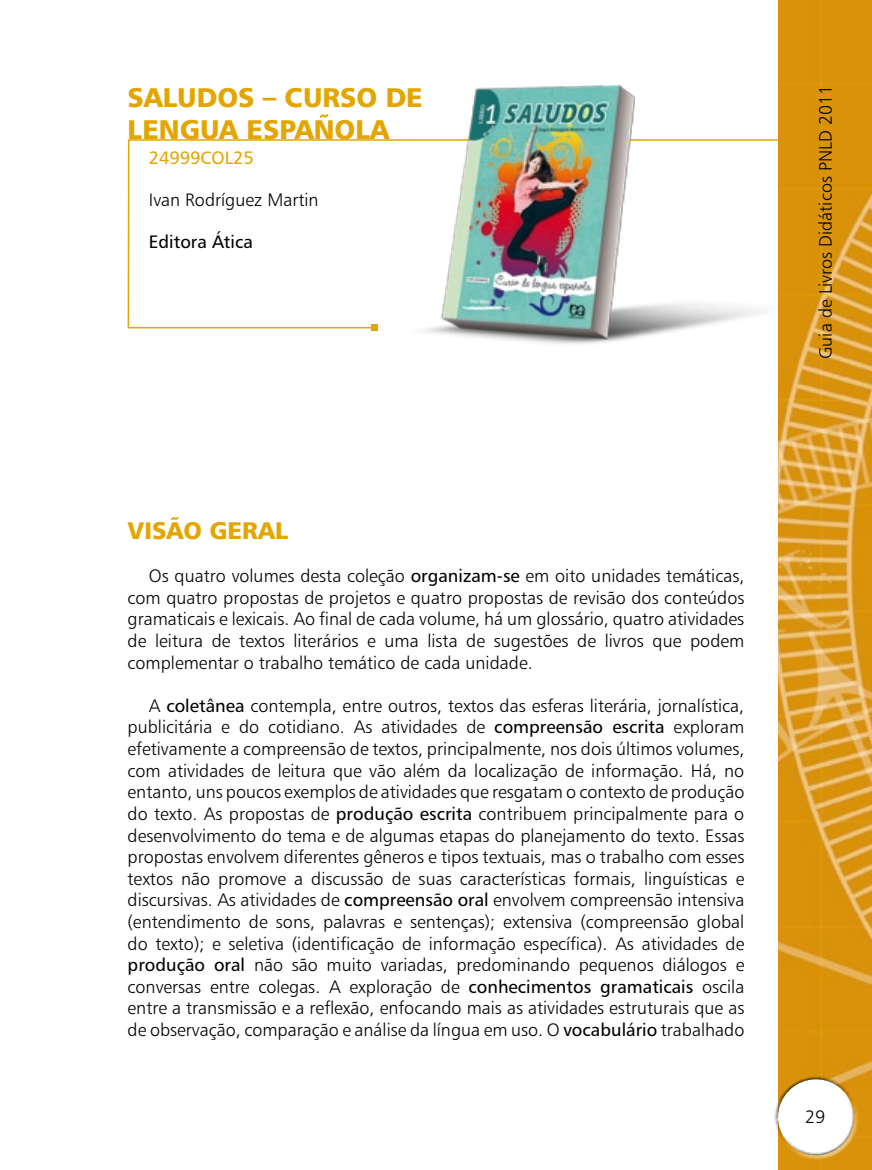
<style>
.page{position:relative;width:872px;height:1170px;background:#fff}
.page>*{position:absolute;margin:0;border:0;box-sizing:border-box;transform-origin:0 0}
.TT_NOME_LIVROS{font:27px "Humanist 777 BT Black B";color:#e3a500}
.TT_2_RESENHAS{font:24px "Humanist 777 BT Black B";color:#e3a500}
.TXT{font:18px/21.6px "Humanist 777 BT Light B";color:#000;text-align:justify}
.Descrição{font:18px "Humanist 777 BT Light B";color:#000}
.Descrição-2{font:18px "Humanist 777 BT Roman B";color:#000}
.Descrição-3{font:18px "Humanist 777 BT Roman B";color:#e3a500}
.s1{font-family:"Humanist 777 BT Roman B"}
</style>
<div class="page">
<svg style="left:127px;top:139px;width:267px;height:190px"></svg>
<svg style="left:372px;top:324px;width:6px;height:6px"></svg>
<img style="left:394px;top:85px;width:384px;height:259px">
<img style="left:778px;top:0;width:94px;height:1169px">
<div style="left:767px;top:1068px;width:96px;height:95px;background:#000;opacity:.75"></div>
<p class="TT_NOME_LIVROS" style="left:128px;top:80px;width:70px">SALUDOS</p>
<p class="TT_NOME_LIVROS" style="left:263px;top:80px;width:41px">– CURSO</p>
<p class="TT_NOME_LIVROS" style="left:386px;top:80px;width:18px">DE</p>
<p class="TT_NOME_LIVROS" style="left:128px;top:112px;width:35px">LENGUA</p>
<p class="TT_NOME_LIVROS" style="left:247px;top:112px;width:144px">ES PAÑOLA</p>
<p class="Descrição-3" style="left:149px;top:147px;width:106px">24999COL25</p>
<p class="Descrição" style="left:149px;top:189px;width:171px">Ivan Rodríguez Martin</p>
<p class="Descrição-2" style="left:149px;top:231px;width:106px">Editora Ática</p>
<p class="TXT" style="left:814px;top:359px;width:275px;rotate:-90deg">Guia de Livros Didáticos PNLD 2011</p>
<p class="TT_2_RESENHAS" style="left:128px;top:515px;width:16px">VISÃO</p>
<p class="TT_2_RESENHAS" style="left:209px;top:515px;width:18px">GERA</p>
<p class="TT_2_RESENHAS" style="left:275px;top:515px;width:15px">L</p>
<p class="TXT" style="left:128px;top:565px;width:618px;text-indent:21px">Os quatro volumes desta coleção <span class="s1">organizam-se</span> em oito unidades temáticas, com quatro propostas de projetos e quatro propostas de revisão dos conteúdos gramaticais e lexicais. Ao final de cada volume, há um glossário, quatro atividades de leitura de textos literários e uma lista de sugestões de livros que podem complementar o trabalho temático de cada unidade.</p>
<p class="TXT" style="left:128px;top:694px;width:618px;text-indent:21px">A <span class="s1">coletânea</span> contempla, entre outros, textos das esferas literária, jornalística, publicitária e do cotidiano. As atividades de <span class="s1">compreensão escrita</span> exploram efetivamente a compreensão de textos, principalmente, nos dois últimos volumes, com atividades de leitura que vão além da localização de informação. Há, no entanto, uns poucos exemplos de atividades que resgatam o contexto de produção do texto. As propostas de <span class="s1">produção escrita</span> contribuem principalmente para o desenvolvimento do tema e de algumas etapas do planejamento do texto. Essas propostas envolvem diferentes gêneros e tipos textuais, mas o trabalho com esses textos não promove a discussão de suas características formais, linguísticas e discursivas. As atividades de <span class="s1">compreensão oral</span> envolvem compreensão intensiva (entendimento de sons, palavras e sentenças); extensiva (compreensão global do texto); e seletiva (identificação de informação específica). As atividades de <span class="s1">produção oral</span> não são muito variadas, predominando pequenos diálogos e conversas entre colegas. A exploração de <span class="s1">conhecimentos gramaticais</span> oscila entre a transmissão e a reflexão, enfocando mais as atividades estruturais que as de observação, comparação e análise da língua em uso. O <span class="s1">vocabulário</span> trabalhado</p>
<p class="TXT" style="left:805px;top:1105px;width:22px">29</p>
</div>
